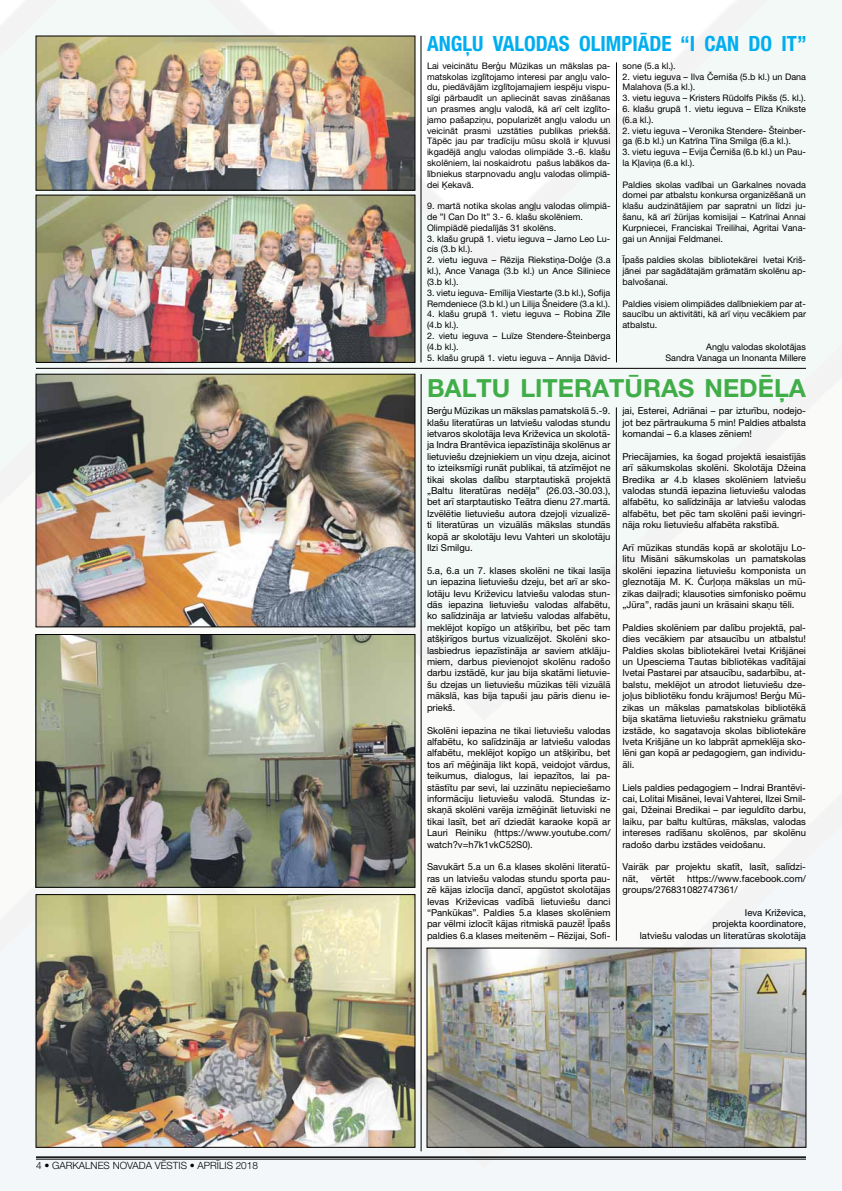
<style>
.page{position:relative;width:842px;height:1191px;background:#fff}
.page>*{position:absolute;margin:0;border:0;box-sizing:border-box;transform-origin:0 0}
.t1{font:700 25px "Helvetica Neue LT Pro";color:#41ad49}
.t2{font:700 condensed 21px "Helvetica Neue LT Pro";color:#00aeef}
.t3{font:300 10px "Helvetica Neue LT Pro";color:#000}
.t4{font:9.5px/11.4px "Helvetica Neue LT Pro";color:#000;text-align:justify}
.t5{font:9px/10.8px "Helvetica Neue LT Pro";color:#000}
</style>
<div class="page">
<img style="left:0;top:0;width:842px;height:1190px">
<hr style="left:36px;top:1156px;width:770px;height:1px;background:#000">
<hr style="left:36px;top:1158px;width:770px;height:1px;background:#000">
<img style="left:38px;top:197px;width:375px;height:163px">
<img style="left:38px;top:38px;width:375px;height:150px">
<hr style="left:36px;top:368px;width:770px;height:1px;background:#000">
<hr style="left:421px;top:36px;width:1px;height:326px;background:#000">
<hr style="left:616px;top:62px;width:1px;height:300px;background:#000">
<img style="left:38px;top:376px;width:375px;height:249px">
<div style="left:36px;top:374px;width:379px;height:253px;border:1px solid #000"></div>
<img style="left:38px;top:636px;width:375px;height:249px">
<div style="left:36px;top:634px;width:379px;height:253px;border:1px solid #000"></div>
<img style="left:38px;top:896px;width:375px;height:249px">
<div style="left:36px;top:894px;width:379px;height:253px;border:1px solid #000"></div>
<img style="left:429px;top:950px;width:375px;height:195px">
<hr style="left:421px;top:374px;width:1px;height:777px;background:#000">
<hr style="left:616px;top:407px;width:1px;height:533px;background:#000">
<p class="t3" style="left:36px;top:1159px;width:223px">4 • GARKALNES NOVADA VĒSTIS • APRĪLIS 2018</p>
<h2 class="t2" style="left:427px;top:31px;width:381px">ANGĻU VALODAS OLIMPIĀDE “I CAN DO IT”</h2>
<p class="t5" style="left:622px;top:60px;width:55px">sone (5.a kl.).</p>
<p class="t5" style="left:622px;top:71px;width:185px">2. vietu ieguva – Ilva Černiša (5.b kl.) un Dana<br>Malahova (5.a kl.).</p>
<p class="t5" style="left:622px;top:92px;width:185px">3. vietu ieguva – Kristers Rūdolfs Pikšs (5. kl.).</p>
<p class="t5" style="left:622px;top:103px;width:185px">6. klašu grupā 1. vietu ieguva – Elīza Knikste (6.a kl.).</p>
<p class="t5" style="left:622px;top:125px;width:185px">2. vietu ieguva – Veronika Stendere- Šteinber&shy;ga (6.b kl.) un Katrīna Tīna Smilga (6.a kl.).</p>
<p class="t5" style="left:622px;top:146px;width:185px">3. vietu ieguva – Evija Černiša (6.b kl.) un Pau&shy;la Kļaviņa (6.a kl.).</p>
<p class="t5" style="left:622px;top:179px;width:185px;text-align:justify">Paldies skolas vadībai un Garkalnes novada domei par atbalstu konkursa organizēšanā un klašu audzinātājiem par sapratni un līdzi ju&shy;šanu, kā arī žūrijas komisijai – Katrīnai Annai Kurpniecei, Franciskai Treilihai, Agritai Vana&shy;gai un Annijai Feldmanei.</p>
<p class="t5" style="left:622px;top:254px;width:185px;text-align:justify">Īpašs paldies skolas bibliotekārei Ivetai Kriš&shy;jānei par sagādātajām grāmatām skolēnu ap&shy;balvošanai.</p>
<p class="t5" style="left:622px;top:298px;width:185px;text-align:justify">Paldies visiem olimpiādes dalībniekiem par at&shy;saucību un aktivitāti, kā arī viņu vecākiem par atbalstu.</p>
<p class="t5" style="left:665px;top:341px;width:142px;text-align:right">Angļu valodas skolotājas<br>Sandra Vanaga un Inonanta Millere</p>
<p class="t5" style="left:427px;top:60px;width:185px;text-align:justify">Lai veicinātu Berģu Mūzikas un mākslas pa&shy;matskolas izglītojamo interesi par angļu valo&shy;du, piedāvājām izglītojamajiem iespēju vispu&shy;sīgi pārbaudīt un apliecināt savas zināšanas un prasmes angļu valodā, kā arī celt izglīto&shy;jamo pašapziņu, popularizēt angļu valodu un veicināt prasmi uzstāties publikas priekšā.<br>Tāpēc jau par tradīciju mūsu skolā ir kļuvusi ikgadējā angļu valodas olimpiāde 3.-6. klašu skolēniem, lai noskaidrotu pašus labākos da&shy;lībniekus starpnovadu angļu valodas olimpiā&shy;dei Ķekavā.</p>
<p class="t5" style="left:427px;top:200px;width:185px">9. martā notika skolas angļu valodas olimpiā&shy;de ”I Can Do It” 3.- 6. klašu skolēniem.<br>Olimpiādē piedalījās 31 skolēns.</p>
<p class="t5" style="left:427px;top:233px;width:185px">3. klašu grupā 1. vietu ieguva – Jarno Leo Lu&shy;cis (3.b kl.).</p>
<p class="t5" style="left:427px;top:254px;width:185px;text-align:justify">2. vietu ieguva – Rēzija Riekstiņa-Dolģe (3.a kl.), Ance Vanaga (3.b kl.) un Ance Siliniece (3.b kl.).</p>
<p class="t5" style="left:427px;top:287px;width:185px">3. vietu ieguva- Emīlija Viestarte (3.b kl.), Sofija<br>Remdeniece (3.b kl.) un Lilija Šneidere (3.a kl.).</p>
<p class="t5" style="left:427px;top:308px;width:185px">4. klašu grupā 1. vietu ieguva – Robina Zīle (4.b kl.).</p>
<p class="t5" style="left:427px;top:330px;width:185px">2. vietu ieguva – Luīze Stendere-Šteinberga (4.b kl.).</p>
<p class="t5" style="left:427px;top:352px;width:185px">5. klašu grupā 1. vietu ieguva – Annija Dāvid-</p>
<h1 class="t1" style="left:427px;top:373px;width:35px">BALT</h1>
<h1 class="t1" style="left:492px;top:373px;width:45px">U LITERAT</h1>
<h1 class="t1" style="left:624px;top:373px;width:36px">ŪRAS</h1>
<h1 class="t1" style="left:704px;top:373px;width:18px">NEDĒ</h1>
<h1 class="t1" style="left:774px;top:373px;width:31px">ĻA</h1>
<p class="t4" style="left:427px;top:405px;width:185px">Berģu Mūzikas un mākslas pamatskolā 5.-9. klašu literatūras un latviešu valodas stundu ietvaros skolotāja Ieva Križevica un skolotā&shy;ja Indra Brantēvica iepazīstināja skolēnus ar lietuviešu dzejniekiem un viņu dzeja, aicinot to izteiksmīgi runāt publikai, tā atzīmējot ne tikai skolas dalību starptautiskā projektā „Baltu literatūras nedēļa” (26.03.-30.03.), bet arī starptautisko Teātra dienu 27.martā.<br>Izvēlētie lietuviešu autora dzejoļi vizualizē&shy;ti literatūras un vizuālās mākslas stundās kopā ar skolotāju Ievu Vahteri un skolotāju Ilzi Smilgu.</p>
<p class="t4" style="left:427px;top:564px;width:185px">5.a, 6.a un 7. klases skolēni ne tikai lasīja un iepazina lietuviešu dzeju, bet arī ar sko&shy;lotāju Ievu Križevicu latviešu valodas stun&shy;dās iepazina lietuviešu valodas alfabētu, ko salīdzināja ar latviešu valodas alfabētu, meklējot kopīgo un atšķirību, bet pēc tam atšķirīgos burtus vizualizējot. Skolēni sko&shy;lasbiedrus iepazīstināja ar saviem atklāju&shy;miem, darbus pievienojot skolēnu radošo darbu izstādē, kur jau bija skatāmi lietuvie&shy;šu dzejas un lietuviešu mūzikas tēli vizuālā mākslā, kas bija tapuši jau pāris dienu ie&shy;priekš.</p>
<p class="t4" style="left:427px;top:724px;width:185px">Skolēni iepazina ne tikai lietuviešu valodas alfabētu, ko salīdzināja ar latviešu valodas alfabētu, meklējot kopīgo un atšķirību, bet tos arī mēģināja likt kopā, veidojot vārdus, teikumus, dialogus, lai iepazītos, lai pa&shy;stāstītu par sevi, lai uzzinātu nepieciešamo informāciju lietuviešu valodā. Stundas iz&shy;skaņā skolēni varēja izmēģināt lietuviski ne tikai lasīt, bet arī dziedāt karaoke kopā ar Lauri Reiniku (https://www.youtube.com/ watch?v=h7k1vkC52S0).</p>
<p class="t4" style="left:427px;top:861px;width:185px">Savukārt 5.a un 6.a klases skolēni literatū&shy;ras un latviešu valodas stundu sporta pau&shy;zē kājas izlocīja dancī, apgūstot skolotājas Ievas Križevicas vadībā lietuviešu danci “Pankūkas”. Paldies 5.a klases skolēniem par vēlmi izlocīt kājas ritmiskā pauzē! Īpašs paldies 6.a klases meitenēm – Rēzijai, Sofi-</p>
<p class="t4" style="left:622px;top:405px;width:185px">jai, Esterei, Adriānai – par izturību, nodejo&shy;jot bez pārtraukuma 5 min! Paldies atbalsta komandai – 6.a klases zēniem!</p>
<p class="t4" style="left:622px;top:450px;width:185px">Priecājamies, ka šogad projektā iesaistījās arī sākumskolas skolēni. Skolotāja Džeina Bredika ar 4.b klases skolēniem latviešu valodas stundā iepazina lietuviešu valodas alfabētu, ko salīdzināja ar latviešu valodas alfabētu, bet pēc tam skolēni paši ievingri&shy;nāja roku lietuviešu alfabēta rakstībā.</p>
<p class="t4" style="left:622px;top:542px;width:185px">Arī mūzikas stundās kopā ar skolotāju Lo&shy;litu Misāni sākumskolas un pamatskolas skolēni iepazina lietuviešu komponista un gleznotāja M. K. Čurļoņa mākslas un mū&shy;zikas daiļradi; klausoties simfonisko poēmu „Jūra”, radās jauni un krāsaini skaņu tēli.</p>
<p class="t4" style="left:622px;top:621px;width:185px">Paldies skolēniem par dalību projektā, pal&shy;dies vecākiem par atsaucību un atbalstu!<br>Paldies skolas bibliotekārei Ivetai Krišjānei un Upesciema Tautas bibliotēkas vadītājai Ivetai Pastarei par atsaucību, sadarbību, at&shy;balstu, meklējot un atrodot lietuviešu dze&shy;joļus bibliotēku fondu krājumos! Berģu Mū&shy;zikas un mākslas pamatskolas bibliotēkā bija skatāma lietuviešu rakstnieku grāmatu izstāde, ko sagatavoja skolas bibliotekāre Iveta Krišjāne un ko labprāt apmeklēja sko&shy;lēni gan kopā ar pedagogiem, gan individu&shy;āli.</p>
<p class="t4" style="left:622px;top:781px;width:185px">Liels paldies pedagogiem – Indrai Brantēvi&shy;cai, Lolitai Misānei, Ievai Vahterei, Ilzei Smil&shy;gai, Džeinai Bredikai – par ieguldīto darbu, laiku, par baltu kultūras, mākslas, valodas intereses radīšanu skolēnos, par skolēnu radošo darbu izstādes veidošanu.</p>
<p class="t4" style="left:622px;top:861px;width:185px">Vairāk par projektu skatīt, lasīt, salīdzi&shy;nāt,</p>
<p class="t4" style="left:622px;top:872px;width:185px;text-indent:65px">https://www.facebook.com/ groups/276831082747361/</p>
<p class="t4" style="left:640px;top:906px;width:168px;text-align:right">Ieva Križevica,<br>projekta koordinatore,<br>latviešu valodas un literatūras skolotāja</p>
<p class="t4" style="left:651px;top:872px;width:26px">vērtēt</p>
</div>
